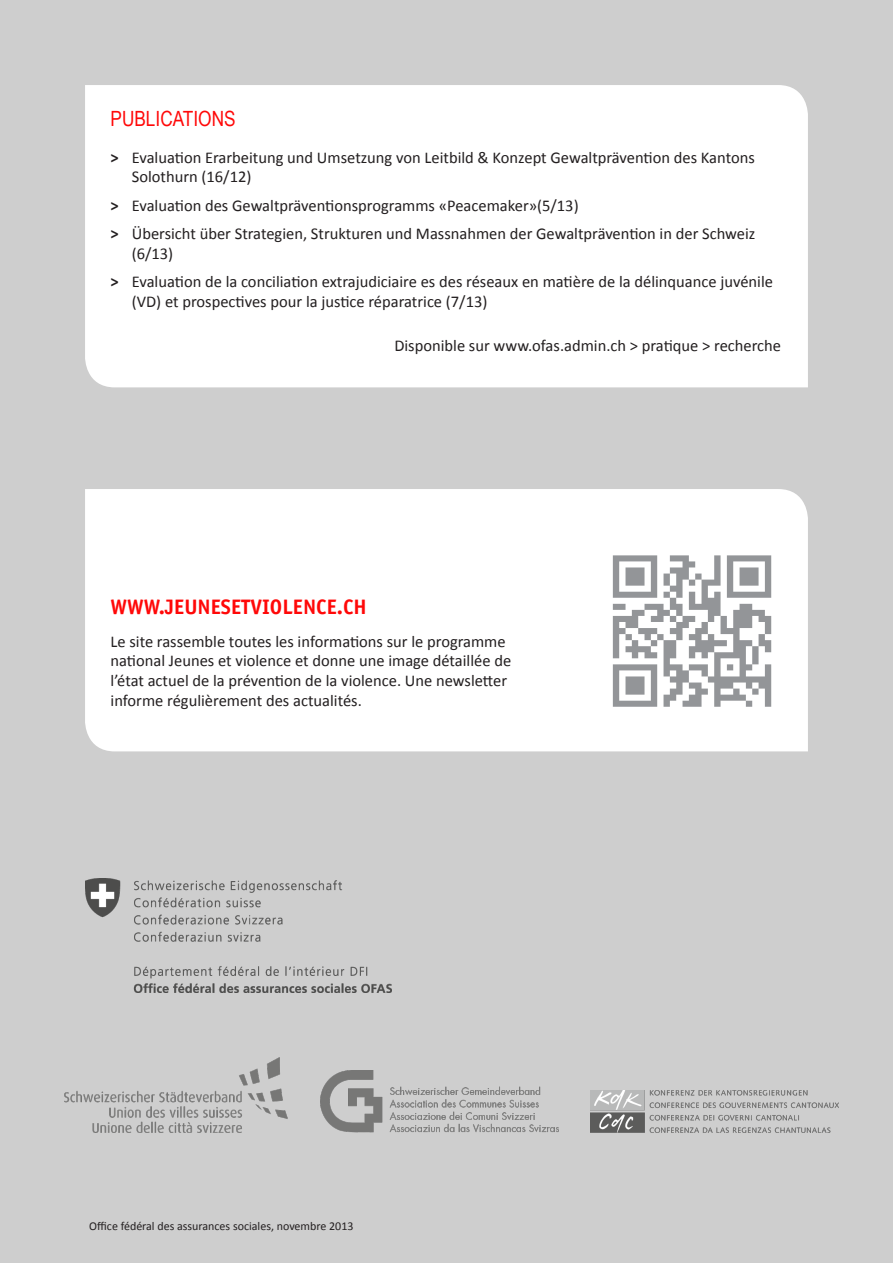
<style>
.page{position:relative;width:893px;height:1263px;background:#cecece}
.page>*{position:absolute;margin:0;border:0;box-sizing:border-box;transform-origin:0 0}
._3_Zwischentitel_Rot{font:700 21px "Officina Sans Std";color:#ff0808}
._3_Zwischentitel_Rot-2{font:21px "Arial Narrow";color:#ff0808}
._7_Normal{font:16.5px/19.8px "Calibri";color:#231f20}
.t1{font:12px "Calibri";color:#231f20}
.s1{font-weight:700}
</style>
<div class="page">
<div style="left:85px;top:489px;width:723px;height:262px;background:#fff"></div>
<div style="left:85px;top:85px;width:723px;height:302px;background:#fff"></div>
<img style="left:602px;top:546px;width:180px;height:171px">
<img style="left:85px;top:879px;width:306px;height:113px">
<img style="left:64px;top:1058px;width:223px;height:74px">
<img style="left:321px;top:1070px;width:238px;height:63px">
<img style="left:591px;top:1090px;width:248px;height:42px">
<p class="_3_Zwischentitel_Rot-2" style="left:111px;top:103px;width:127px">PUBLICATIONS</p>
<p class="_7_Normal" style="left:132px;top:147px;width:624px;text-indent:-21px"><span class="s1">&gt;</span> Evaluation Erarbeitung und Umsetzung von Leitbild &amp; Konzept Gewaltprävention des Kantons<br>Solothurn (16/12)</p>
<p class="_7_Normal" style="left:111px;top:195px;width:470px"><span class="s1">&gt;</span> Evaluation des Gewaltpräventionsprogramms «Peacemaker»(5/13)</p>
<p class="_7_Normal" style="left:132px;top:224px;width:625px;text-indent:-21px"><span class="s1">&gt;</span> Übersicht über Strategien, Strukturen und Massnahmen der Gewaltprävention in der Schweiz (6/13)</p>
<p class="_7_Normal" style="left:132px;top:272px;width:643px;text-indent:-21px"><span class="s1">&gt;</span> Evaluation de la conciliation extrajudiciaire es des réseaux en matière de la délinquance juvénile (VD) et prospectives pour la justice réparatrice (7/13)</p>
<p class="_7_Normal" style="left:394px;top:335px;width:388px">Disponible sur www.ofas.admin.ch &gt; pratique &gt; recherche</p>
<p class="_3_Zwischentitel_Rot" style="left:111px;top:594px;width:258px">WWW.JEUNESETVIOLENCE.CH</p>
<p class="_7_Normal" style="left:111px;top:631px;width:402px">Le site rassemble toutes les informations sur le programme national Jeunes et violence et donne une image détaillée de l’état actuel de la prévention de la violence. Une newsletter informe régulièrement des actualités.</p>
<p class="t1" style="left:89px;top:1218px;width:266px">Office fédéral des assurances sociales, novembre 2013</p>
</div>
